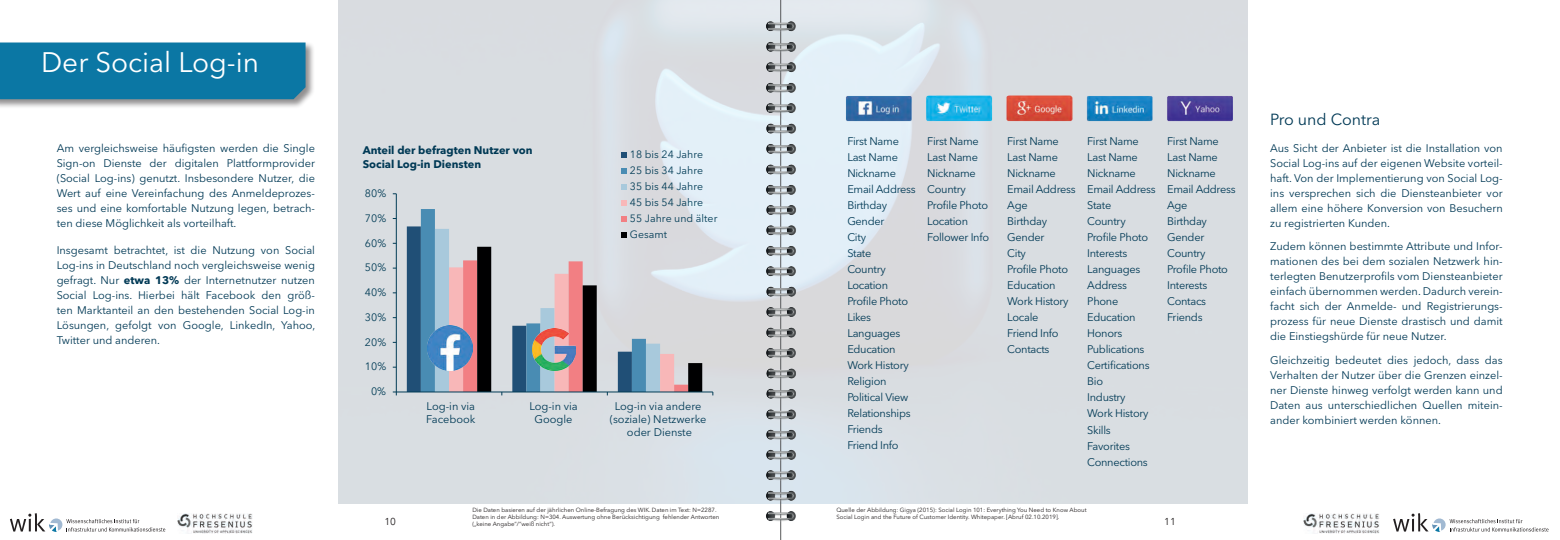
<style>
.page{position:relative;width:1560px;height:540px;background:#fff}
.page>*{position:absolute;margin:0;border:0;box-sizing:border-box;transform-origin:0 0}
.t1{font:28px "Avenir Next LT Pro";color:#fff}
.t2{font:16px "Avenir Next LT Pro";color:#003955}
.t3{font:11px/16px "Avenir Next LT Pro";letter-spacing:-.025em;color:#003955;text-align:justify}
.t4{font:11px/13.2px "Avenir Next LT Pro";color:#003955;text-align:center}
.t5{font:700 11px/13.2px "Avenir Next LT Pro";color:#003955}
.t6{font:10.7px/13.2px "Avenir Next LT Pro";color:#023c56}
.t7{font:10.5px/15.9px "Avenir Next LT Pro";color:#023c56}
.t8{font:10px "Avenir Next LT Pro";color:#231f20}
.t9{font:6px/7.2px "Avenir Next LT Pro";color:#231f20}
.s1{font-weight:700}
</style>
<div class="page">
<svg style="left:1393px;top:513px;width:155px;height:19px"></svg>
<img style="left:1303px;top:513px;width:76px;height:20px">
<svg style="left:10px;top:513px;width:155px;height:19px"></svg>
<img style="left:177px;top:513px;width:76px;height:20px">
<img style="left:338px;top:0;width:910px;height:504px">
<hr style="left:780px;top:0;width:1px;height:540px;background:#57585a">
<img style="left:757px;top:0;width:47px;height:532px">
<div style="left:0;top:41px;width:315px;height:68px;background:#231f20;opacity:.5"></div>
<div style="left:0;top:43px;width:305px;height:56px;background:#0b77a4"></div>
<svg style="left:407px;top:226px;width:14px;height:166px;background:#215077"></svg>
<svg style="left:421px;top:209px;width:225px;height:183px;background:#a7c1d1"></svg>
<svg style="left:435px;top:229px;width:225px;height:163px;background:#c9d6df"></svg>
<hr style="left:396px;top:194px;width:1px;height:198px;background:#023c56">
<hr style="left:396px;top:392px;width:317px;height:1px;background:#023c56">
<svg style="left:393px;top:392px;width:4px;height:3px"></svg>
<svg style="left:449px;top:247px;width:253px;height:148px;background:#b4adb4"></svg>
<svg style="left:621px;top:152px;width:6px;height:6px"></svg>
<svg style="left:621px;top:168px;width:6px;height:6px"></svg>
<svg style="left:621px;top:184px;width:6px;height:6px"></svg>
<svg style="left:621px;top:200px;width:6px;height:6px"></svg>
<svg style="left:621px;top:216px;width:6px;height:6px"></svg>
<svg style="left:621px;top:232px;width:6px;height:5px"></svg>
<img style="left:844px;top:92px;width:388px;height:31px">
<img style="left:427px;top:325px;width:45px;height:46px">
<img style="left:533px;top:328px;width:42px;height:43px">
<h1 class="t1" style="left:41px;top:46px;width:220px">Der Social Log-in</h1>
<p class="t3" style="left:57px;top:141px;width:260px;line-height:15px">Am vergleichsweise häufigsten werden die Single Sign-on Dienste der digitalen Plattformprovider (Social Log-ins) genutzt. Insbesondere Nutzer, die Wert auf eine Vereinfachung des Anmeldeprozes&shy;ses und eine komfortable Nutzung legen, betrach&shy;ten diese Möglichkeit als vorteilhaft.</p>
<p class="t3" style="left:57px;top:242px;width:260px;line-height:15px">Insgesamt betrachtet, ist die Nutzung von Social Log-ins in Deutschland noch vergleichsweise wenig gefragt. Nur <span class="s1">etwa 13%</span> der Internetnutzer nutzen Social Log-ins. Hierbei hält Facebook den größ&shy;ten Marktanteil an den bestehenden Social Log-in Lösungen, gefolgt von Google, LinkedIn, Yahoo, Twitter und anderen.</p>
<p class="t5" style="left:363px;top:144px;width:171px">Anteil der befragten Nutzer von<br>Social Log-in Diensten</p>
<p class="t7" style="left:630px;top:147px;width:89px">18 bis 24 Jahre<br>25 bis 34 Jahre<br>35 bis 44 Jahre<br>45 bis 54 Jahre<br>55 Jahre und älter<br>Gesamt</p>
<p class="t6" style="left:365px;top:187px;width:23px">80%</p>
<p class="t6" style="left:365px;top:212px;width:23px">70%</p>
<p class="t6" style="left:365px;top:236px;width:23px">60%</p>
<p class="t6" style="left:365px;top:261px;width:23px">50%</p>
<p class="t6" style="left:365px;top:286px;width:23px">40%</p>
<p class="t6" style="left:365px;top:311px;width:23px">30%</p>
<p class="t6" style="left:365px;top:335px;width:23px">20%</p>
<p class="t6" style="left:365px;top:360px;width:23px">10%</p>
<p class="t6" style="left:371px;top:385px;width:17px">0%</p>
<p class="t6" style="left:425px;top:399px;width:50px">Login via<br>Facebook</p>
<p class="t6" style="left:534px;top:399px;width:45px">Login via<br>Google</p>
<p class="t6" style="left:613px;top:399px;width:96px;text-align:center">Login via andere (soziale) Netzwerke oder Dienste</p>
<p class="t4" style="left:426px;top:399px;width:51px;text-align:left">Log-in via<br>Facebook</p>
<p class="t4" style="left:529px;top:399px;width:50px">Log-in via<br>Google</p>
<p class="t4" style="left:610px;top:399px;width:98px">Log-in via andere (soziale) Netzwerke oder Dienste</p>
<p class="t3" style="left:847px;top:133px;width:70px;text-align:left">First Name<br>Last Name<br>Nickname<br>Email Address<br>Birthday<br>Gender<br>City<br>State<br>Country<br>Location<br>Profile Photo<br>Likes<br>Languages<br>Education<br>Work History<br>Religion<br>Political View<br>Relationships<br>Friends<br>Friend Info</p>
<p class="t3" style="left:927px;top:133px;width:63px;text-align:left">First Name<br>Last Name<br>Nickname<br>Country<br>Profile Photo<br>Location<br>Follower Info</p>
<p class="t3" style="left:1007px;top:133px;width:70px;text-align:left">First Name<br>Last Name<br>Nickname<br>Email Address<br>Age<br>Birthday<br>Gender<br>City<br>Profile Photo<br>Education<br>Work History<br>Locale<br>Friend Info<br>Contacts</p>
<p class="t3" style="left:1087px;top:133px;width:70px;text-align:left">First Name<br>Last Name<br>Nickname<br>Email Address<br>State<br>Country<br>Profile Photo<br>Interests<br>Languages<br>Address<br>Phone<br>Education<br>Honors<br>Publications<br>Certifications<br>Bio<br>Industry<br>Work History<br>Skills<br>Favorites<br>Connections</p>
<p class="t3" style="left:1167px;top:133px;width:70px;text-align:left">First Name<br>Last Name<br>Nickname<br>Email Address<br>Age<br>Birthday<br>Gender<br>Country<br>Profile Photo<br>Interests<br>Contacs<br>Friends</p>
<p class="t9" style="left:472px;top:506px;width:249px">Die Daten basieren auf der jährlichen Online-Befragung des WIK. Daten im Text: N=2287.<br>Daten in der Abbildung: N=304. Auswertung ohne Berücksichtigung fehlender Antworten („keine Angabe“/“weiß nicht“).</p>
<p class="t9" style="left:836px;top:506px;width:252px">Quelle der Abbildung: Gigya (2015): Social Login 101: Everything You Need to Know About<br>Social Login and the Future of Customer Identity. Whitepaper. [Abruf 02.10.2019].</p>
<p class="t8" style="left:384px;top:516px;width:13px">10</p>
<p class="t8" style="left:1164px;top:516px;width:13px">11</p>
<h2 class="t2" style="left:1270px;top:110px;width:112px">Pro und Contra</h2>
<p class="t3" style="left:1270px;top:140px;width:234px;line-height:15px">Aus Sicht der Anbieter ist die Installation von Social Log-ins auf der eigenen Website vorteil&shy;haft. Von der Implementierung von Social Log&shy;ins versprechen sich die Diensteanbieter vor allem eine höhere Konversion von Besuchern zu registrierten Kunden.</p>
<p class="t3" style="left:1270px;top:239px;width:234px;line-height:15px">Zudem können bestimmte Attribute und Infor&shy;mationen des bei dem sozialen Netzwerk hin&shy;terlegten Benutzerprofils vom Diensteanbieter einfach übernommen werden. Dadurch verein&shy;facht sich der Anmelde- und Registrierungs&shy;prozess für neue Dienste drastisch und damit die Einstiegshürde für neue Nutzer.</p>
<p class="t3" style="left:1270px;top:352px;width:234px;line-height:15px">Gleichzeitig bedeutet dies jedoch, dass das Verhalten der Nutzer über die Grenzen einzel&shy;ner Dienste hinweg verfolgt werden kann und Daten aus unterschiedlichen Quellen mitein&shy;ander kombiniert werden können.</p>
</div>
